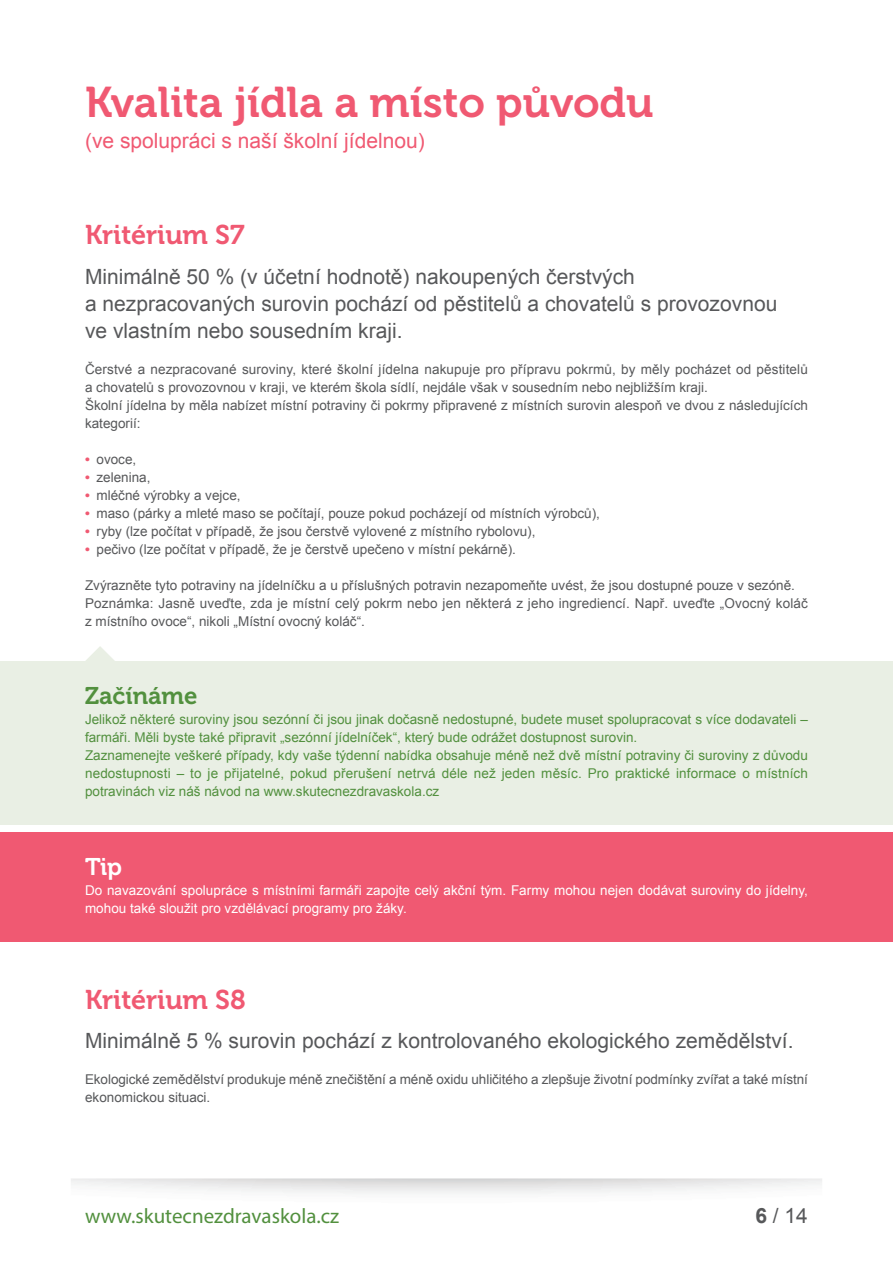
<style>
.page{position:relative;width:893px;height:1263px;background:#fff}
.page>*{position:absolute;margin:0;border:0;box-sizing:border-box;transform-origin:0 0}
.t1{font:42.75px "Museo 700";color:#f05972}
.t2{font:27px "Museo 700";color:#f05972}
.t3{font:24px "Museo 700";color:#52903e}
.t4{font:24px "Museo 700";color:#fff}
.t5{font:21px/27px "Arial";color:#57585a}
.t6{font:21px "Arial";color:#f05972}
.t7{font:21px "Myriad Pro";color:#52903e}
.t8{font:13.5px/18px "Arial";color:#57585a}
.t9{font:13.5px/18px "Arial";color:#52903e}
.t10{font:13.5px/18px "Arial";color:#fff}
.s1{font-weight:700;color:#f05972}
.s2{font-weight:700}
</style>
<div class="page">
<div style="left:0;top:661px;width:893px;height:164px;background:#e9efe4"></div>
<div style="left:0;top:832px;width:893px;height:110px;background:#f05972"></div>
<svg style="left:86px;top:646px;width:29px;height:15px"></svg>
<svg style="left:71px;top:1178px;width:751px;height:16px"></svg>
<h1 class="t1" style="left:85px;top:87px;width:570px">Kvalita jídla a místo původu</h1>
<h3 class="t6" style="left:85px;top:129px;width:341px">(ve spolupráci s naší školní jídelnou)</h3>
<h2 class="t2" style="left:85px;top:225px;width:161px">Kritérium S7</h2>
<h3 class="t5" style="left:85px;top:263px;width:694px">Minimálně 50 % (v účetní hodnotě) nakoupených čerstvých<br>a nezpracovaných surovin pochází od pěstitelů a chovatelů s provozovnou ve vlastním nebo sousedním kraji.</h3>
<p class="t8" style="left:85px;top:360px;width:724px">Čerstvé a nezpracované suroviny, které školní jídelna nakupuje pro přípravu pokrmů, by měly pocházet od pěstitelů a chovatelů s provozovnou v kraji, ve kterém škola sídlí, nejdále však v sousedním nebo nejbližším kraji.<br>Školní jídelna by měla nabízet místní potraviny či pokrmy připravené z místních surovin alespoň ve dvou z následujících kategorií:</p>
<p class="t8" style="left:85px;top:450px;width:53px"><span class="s1">•</span> ovoce,</p>
<p class="t8" style="left:85px;top:468px;width:67px"><span class="s1">•</span> zelenina,</p>
<p class="t8" style="left:85px;top:486px;width:157px"><span class="s1">•</span> mléčné výrobky a vejce,</p>
<p class="t8" style="left:85px;top:504px;width:516px"><span class="s1">•</span> maso (párky a mleté maso se počítají, pouze pokud pocházejí od místních výrobců),</p>
<p class="t8" style="left:85px;top:522px;width:452px"><span class="s1">•</span> ryby (lze počítat v případě, že jsou čerstvě vylovené z místního rybolovu),</p>
<p class="t8" style="left:85px;top:540px;width:432px"><span class="s1">•</span> pečivo (lze počítat v případě, že je čerstvě upečeno v místní pekárně).</p>
<p class="t8" style="left:85px;top:576px;width:724px">Zvýrazněte tyto potraviny na jídelníčku a u příslušných potravin nezapomeňte uvést, že jsou dostupné pouze v sezóně.<br>Poznámka: Jasně uveďte, zda je místní celý pokrm nebo jen některá z jeho ingrediencí. Např. uveďte „Ovocný koláč z místního ovoce“, nikoli „Místní ovocný koláč“.</p>
<h3 class="t3" style="left:85px;top:687px;width:114px">Začínáme</h3>
<p class="t9" style="left:85px;top:711px;width:724px">Jelikož některé suroviny jsou sezónní či jsou jinak dočasně nedostupné, budete muset spolupracovat s více dodavateli – farmáři. Měli byste také připravit „sezónní jídelníček“, který bude odrážet dostupnost surovin.<br>Zaznamenejte veškeré případy, kdy vaše týdenní nabídka obsahuje méně než dvě místní potraviny či suroviny z důvodu nedostupnosti – to je přijatelné, pokud přerušení netrvá déle než jeden měsíc. Pro praktické informace o místních potravinách viz náš návod na www.skutecnezdravaskola.cz</p>
<h3 class="t4" style="left:85px;top:858px;width:39px">Tip</h3>
<p class="t10" style="left:85px;top:881px;width:724px">Do navazování spolupráce s místními farmáři zapojte celý akční tým. Farmy mohou nejen dodávat suroviny do jídelny, mohou také sloužit pro vzdělávací programy pro žáky.</p>
<h2 class="t2" style="left:85px;top:989px;width:162px">Kritérium S8</h2>
<h3 class="t5" style="left:85px;top:1027px;width:710px">Minimálně 5 % surovin pochází z kontrolovaného ekologického zemědělství.</h3>
<p class="t8" style="left:85px;top:1071px;width:724px">Ekologické zemědělství produkuje méně znečištění a méně oxidu uhličitého a zlepšuje životní podmínky zvířat a také místní ekonomickou situaci.</p>
<h3 class="t7" style="left:85px;top:1208px;width:256px">www.skutecnezdravaskola.cz</h3>
<h3 class="t5" style="left:755px;top:1202px;width:54px"><span class="s2">6</span>/14</h3>
</div>
